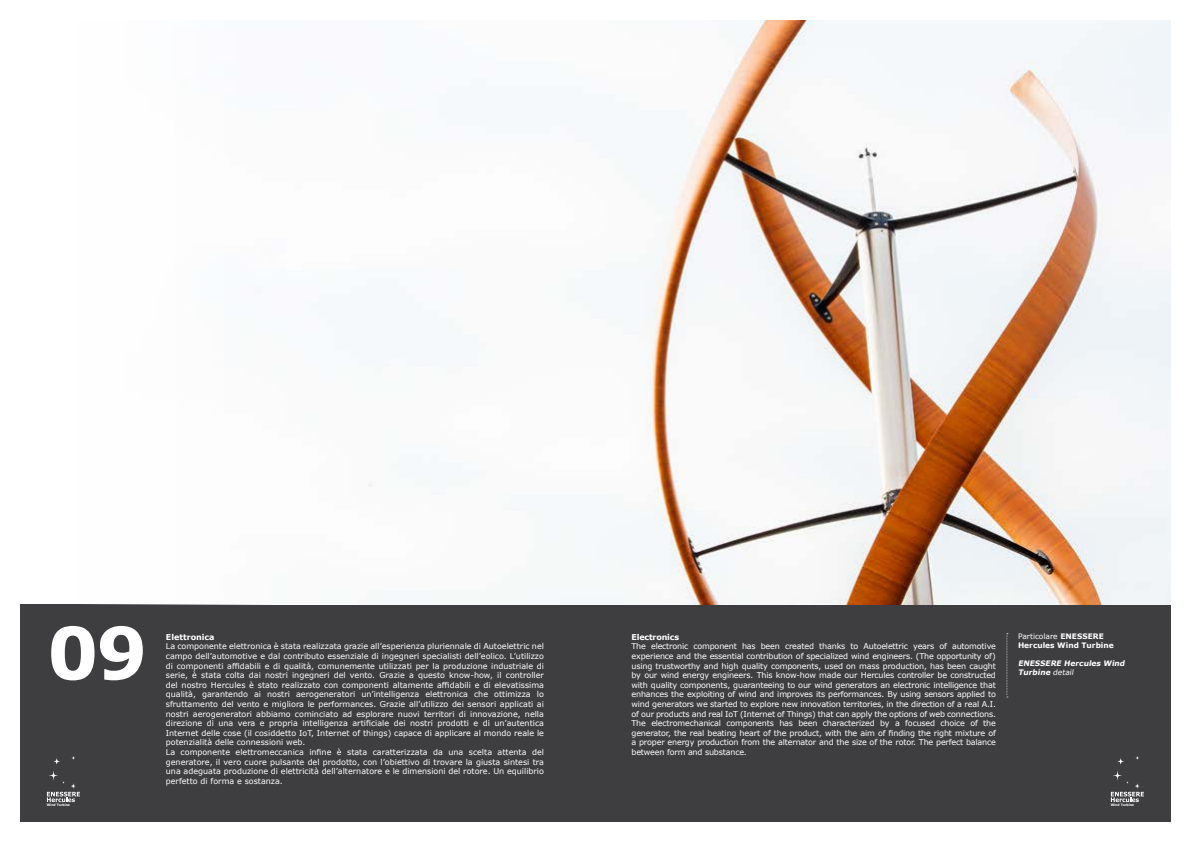
<style>
.page{position:relative;width:1191px;height:842px;background:#fff}
.page>*{position:absolute;margin:0;border:0;box-sizing:border-box;transform-origin:0 0}
.t1{font:700 72px "Verdana";color:#fff}
.t2{font:8px/9.6px "Verdana";color:#fff}
.t3{font:700 8px "Verdana";letter-spacing:-.01em;color:#fff}
.t4{font:700 7.5px/9px "Verdana";color:#fff}
.t5{font:italic 700 7.5px/9px "Verdana";color:#fff}
.t6{font:700 3.3px "Verdana";color:#fff;scale:.94 1}
.s1{font-weight:400}
</style>
<div class="page">
<div style="left:0;top:604px;width:1191px;height:238px;background:#3e3d40"></div>
<svg style="left:1110px;top:756px;width:33px;height:46px"></svg>
<svg style="left:47px;top:756px;width:33px;height:46px"></svg>
<img style="left:369px;top:21px;width:801px;height:583px">
<svg style="left:1006px;top:633px;width:2px;height:65px"></svg>
<div style="left:0;top:0;width:1191px;height:842px;border:20px solid #fff"></div>
<h1 class="t1" style="left:47px;top:602px;width:102px">09</h1>
<p class="t3" style="left:631px;top:631px;width:49px">Electronics</p>
<p class="t3" style="left:166px;top:631px;width:50px">Elettronica</p>
<p class="t2" style="left:166px;top:641px;width:379px">La componente elettronica è stata realizzata grazie all’esperienza pluriennale di Autoelettric nel campo dell’automotive e dal contributo essenziale di ingegneri specialisti dell’eolico. L’utilizzo di componenti affidabili e di qualità, comunemente utilizzati per la produzione industriale di serie, è stata colta dai nostri ingegneri del vento. Grazie a questo know-how, il controller del nostro Hercules è stato realizzato con componenti altamente affidabili e di elevatissima qualità, garantendo ai nostri aerogeneratori un’intelligenza elettronica che ottimizza lo sfruttamento del vento e migliora le performances. Grazie all’utilizzo dei sensori applicati ai nostri aerogeneratori abbiamo cominciato ad esplorare nuovi territori di innovazione, nella direzione di una vera e propria intelligenza artificiale dei nostri prodotti e di un’autentica Internet delle cose (il cosiddetto IoT, Internet of things) capace di applicare al mondo reale le potenzialità delle connessioni web.<br>La componente elettromeccanica infine è stata caratterizzata da una scelta attenta del generatore, il vero cuore pulsante del prodotto, con l’obiettivo di trovare la giusta sintesi tra una adeguata produzione di elettricità dell’alternatore e le dimensioni del rotore. Un equilibrio perfetto di forma e sostanza.</p>
<p class="t2" style="left:631px;top:641px;width:366px;text-align:justify">The electronic component has been created thanks to Autoelettric years of automotive experience and the essential contribution of specialized wind engineers. (The opportunity of) using trustworthy and high quality components, used on mass production, has been caught by our wind energy engineers. This know-how made our Hercules controller be constructed with quality components, guaranteeing to our wind generators an electronic intelligence that enhances the exploiting of wind and improves its performances. By using sensors applied to wind generators we started to explore new innovation territories, in the direction of a real A.I. of our products and real IoT (Internet of Things) that can apply the options of web connections.<br>The electromechanical components has been characterized by a focused choice of the generator, the real beating heart of the product, with the aim of finding the right mixture of a proper energy production from the alternator and the size of the rotor. The perfect balance between form and substance.</p>
<p class="t4" style="left:1018px;top:632px;width:97px"><span class="s1">Particolare</span> ENESSERE<br>Hercules Wind Turbine</p>
<p class="t5" style="left:1018px;top:659px;width:110px">ENESSERE Hercules Wind<br>Turbine <span class="s1">detail</span></p>
<p class="t6" style="left:47px;top:802px;width:26px">Wind Turbine</p>
<p class="t6" style="left:1110px;top:802px;width:26px">Wind Turbine</p>
</div>
